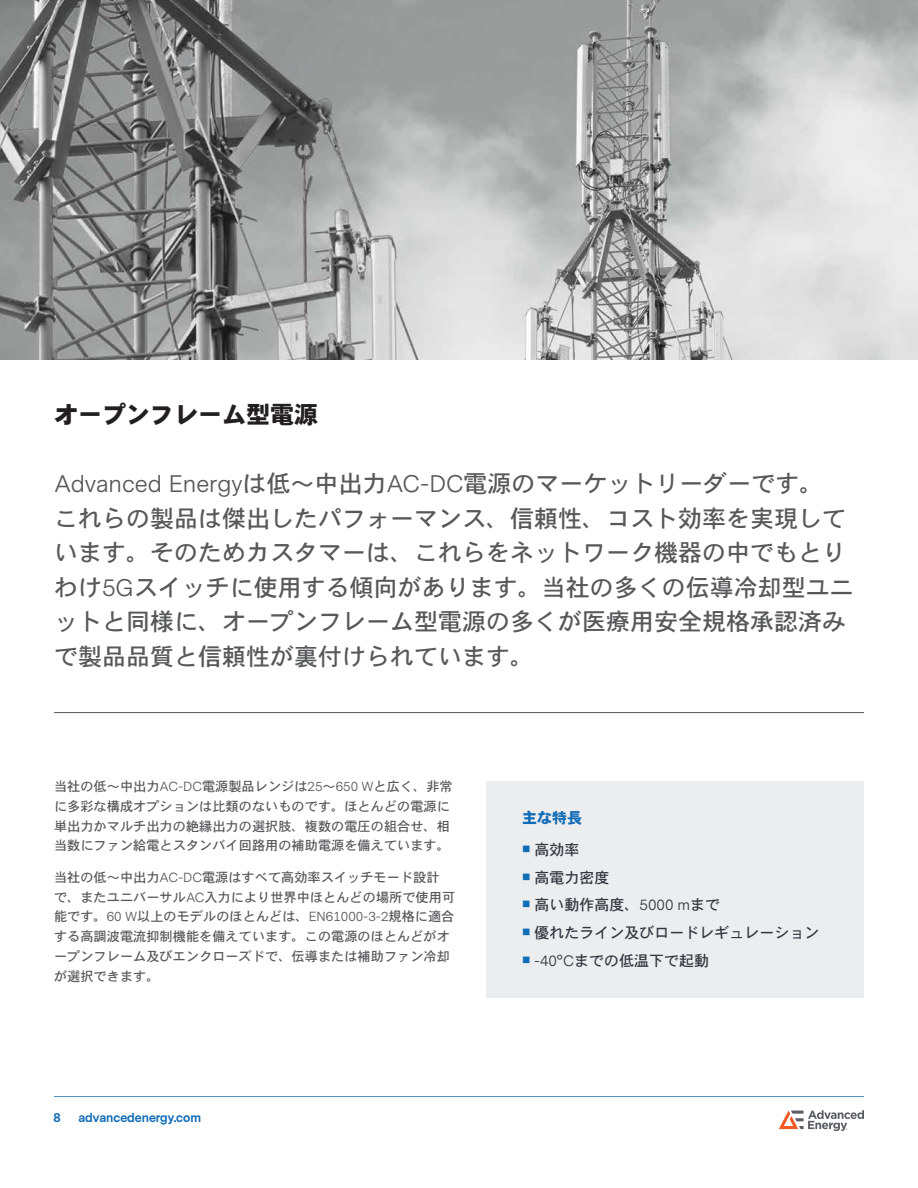
<style>
.page{position:relative;width:918px;height:1188px;background:#fff}
.page>*{position:absolute;margin:0;border:0;box-sizing:border-box;transform-origin:0 0}
.t1{font:24px/34.5px "DFHS Gothic W5 WIN RKSJ H";color:#57585a}
.t2{font:24px "DFHS Gothic W9 WIN RKSJ H";color:#231f20}
.t3{font:15px "DFHS Gothic W5 WIN RKSJ H";color:#323640}
.t4{font:15px "DFHS Gothic W9 WIN RKSJ H";color:#126db7}
.t5{font:13.2px/19.8px "DFHS Gothic W5 WIN RKSJ H";color:#57585a}
.t6{font:700 12px "Messina Sans";color:#126db7}
.s1{font-family:"Messina Sans"}
.s2{color:#126db7}
</style>
<div class="page">
<hr style="left:54px;top:1096px;width:810px;height:1px;background:#5090cc">
<svg style="left:779px;top:1110px;width:85px;height:21px"></svg>
<div style="left:486px;top:782px;width:378px;height:216px;background:#ebedef"></div>
<hr style="left:54px;top:712px;width:810px;height:1px;background:#57585a">
<img style="left:0;top:0;width:918px;height:360px">
<h1 class="t2" style="left:54px;top:403px;width:265px">オープンフレーム型電源</h1>
<h1 class="t1" style="left:54px;top:467px;width:801px"><span class="s1">Advanced Energy</span>は低～中出力<span class="s1">AC-DC</span>電源のマーケットリーダーです。<br>これらの製品は傑出したパフォーマンス、信頼性、コスト効率を実現しています。そのためカスタマーは、これらをネットワーク機器の中でもとりわけ<span class="s1">5G</span>スイッチに使用する傾向があります。当社の多くの伝導冷却型ユニットと同様に、オープンフレーム型電源の多くが医療用安全規格承認済みで製品品質と信頼性が裏付けられています。</h1>
<p class="t5" style="left:54px;top:776px;width:400px">当社の低～中出力<span class="s1">AC-DC</span>電源製品レンジは<span class="s1">25</span>～<span class="s1">650 W</span>と広く、非常に多彩な構成オプションは比類のないものです。ほとんどの電源に単出力かマルチ出力の絶縁出力の選択肢、複数の電圧の組合せ、相当数にファン給電とスタンバイ回路用の補助電源を備えています。</p>
<p class="t5" style="left:54px;top:867px;width:403px">当社の低～中出力<span class="s1">AC-DC</span>電源はすべて高効率スイッチモード設計で、またユニバーサル<span class="s1">AC</span>入力により世界中ほとんどの場所で使用可能です。<span class="s1">60 W</span>以上のモデルのほとんどは、<span class="s1">EN61000-3-2</span>規格に適合する高調波電流抑制機能を備えています。この電源のほとんどがオープンフレーム及びエンクローズドで、伝導または補助ファン冷却が選択できます。</p>
<p class="t6" style="left:53px;top:1109px;width:9px">8</p>
<p class="t6" style="left:78px;top:1109px;width:124px">advancedenergy.com</p>
<p class="t4" style="left:522px;top:810px;width:61px">主な特長</p>
<p class="t3" style="left:522px;top:842px;width:59px"><span class="s2">■</span> 高効率</p>
<p class="t3" style="left:522px;top:870px;width:89px"><span class="s2">■</span> 高電力密度</p>
<p class="t3" style="left:522px;top:897px;width:200px"><span class="s2">■</span> 高い動作高度、<span class="s1">5000 m</span>まで</p>
<p class="t3" style="left:522px;top:925px;width:299px"><span class="s2">■</span> 優れたライン及びロードレギュレーション</p>
<p class="t3" style="left:522px;top:953px;width:189px"><span class="s2">■</span> <span class="s1">-40°C</span>までの低温下で起動</p>
</div>
